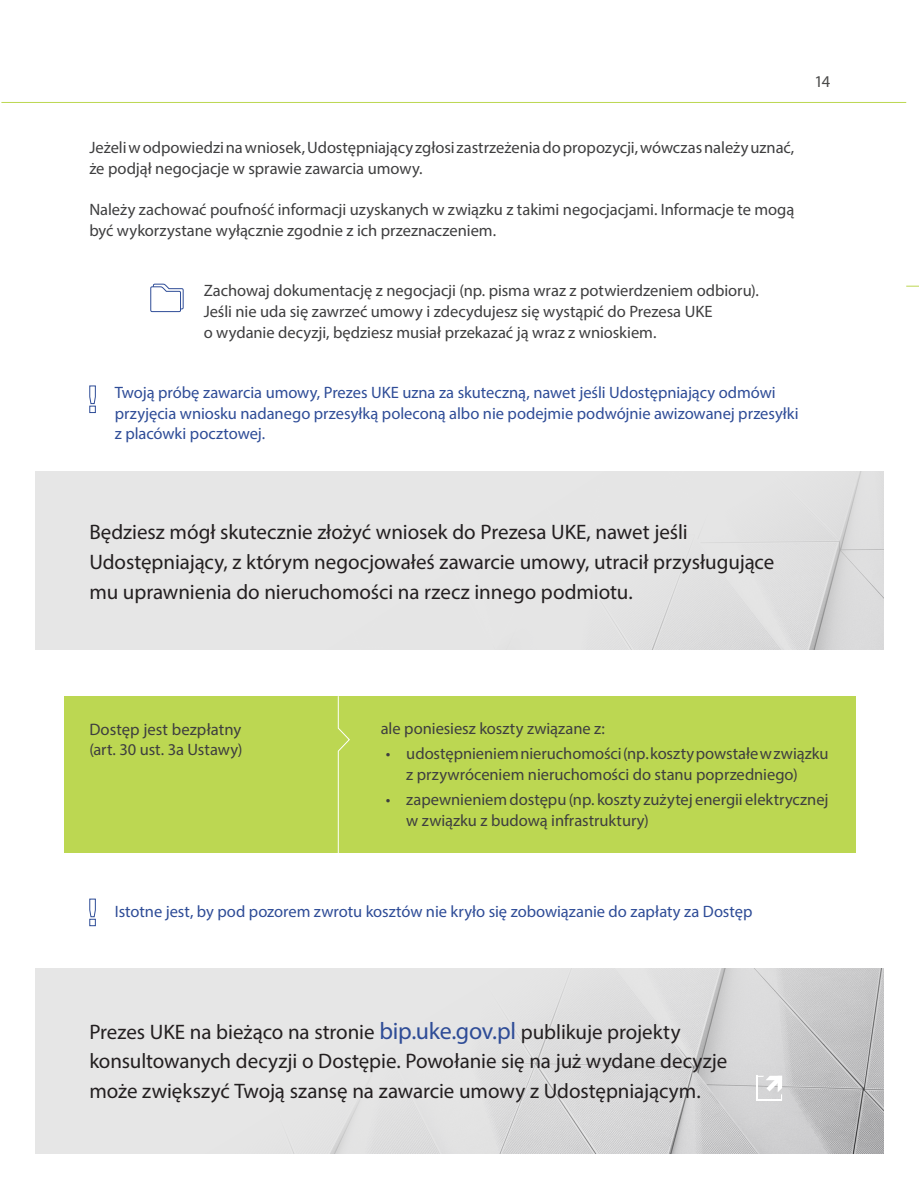
<style>
.page{position:relative;width:919px;height:1189px;background:#fff}
.page>*{position:absolute;margin:0;border:0;box-sizing:border-box;transform-origin:0 0}
.t1{font:21px/29.7px "Myriad Pro";letter-spacing:-.005em;color:#231f20}
.t2{font:16.65px "Myriad Pro";letter-spacing:.005em;color:#3e3e3f}
.t3{font:16.5px/20.7px "Myriad Pro";letter-spacing:-.005em;color:#3e3e3f}
.t4{font:16.5px/20.7px "Myriad Pro";letter-spacing:-.005em;color:#2e4c97}
.t5{font:16.5px "Myriad Pro";color:#4a4a49}
.s1{font-size:24px;color:#2e4c97}
</style>
<div class="page">
<svg style="left:906px;top:286px;width:12px;height:1px"></svg>
<img style="left:35px;top:472px;width:848px;height:178px">
<div style="left:64px;top:696px;width:791px;height:157px;background:#bcd752"></div>
<img style="left:35px;top:968px;width:848px;height:185px">
<svg style="left:89px;top:898px;width:7px;height:28px"></svg>
<svg style="left:337px;top:696px;width:13px;height:157px"></svg>
<svg style="left:150px;top:283px;width:34px;height:29px"></svg>
<svg style="left:758px;top:1075px;width:24px;height:25px"></svg>
<hr style="left:756px;top:1075px;width:2px;height:25px;background:#fff">
<svg style="left:89px;top:385px;width:7px;height:28px"></svg>
<hr style="left:1px;top:102px;width:905px;height:1px;background:#bcd752">
<p class="t5" style="left:814px;top:71px;width:17px">14</p>
<p class="t3" style="left:89px;top:137px;width:706px">Jeżeli w odpowiedzi na wniosek, Udostępniający zgłosi zastrzeżenia do propozycji, wówczas należy uznać, że podjął negocjacje w sprawie zawarcia umowy.</p>
<p class="t3" style="left:89px;top:199px;width:706px">Należy zachować poufność informacji uzyskanych w związku z takimi negocjacjami. Informacje te mogą być wykorzystane wyłącznie zgodnie z ich przeznaczeniem.</p>
<p class="t3" style="left:204px;top:280px;width:556px">Zachowaj dokumentację z negocjacji (np. pisma wraz z potwierdzeniem odbioru).<br>Jeśli nie uda się zawrzeć umowy i zdecydujesz się wystąpić do Prezesa UKE<br>o wydanie decyzji, będziesz musiał przekazać ją wraz z wnioskiem.</p>
<p class="t4" style="left:115px;top:382px;width:685px">Twoją próbę zawarcia umowy, Prezes UKE uzna za skuteczną, nawet jeśli Udostępniający odmówi przyjęcia wniosku nadanego przesyłką poleconą albo nie podejmie podwójnie awizowanej przesyłki z placówki pocztowej.</p>
<p class="t1" style="left:89px;top:517px;width:686px">Będziesz mógł skutecznie złożyć wniosek do Prezesa UKE, nawet jeśli<br>Udostępniający, z którym negocjowałeś zawarcie umowy, utracił przysługujące mu uprawnienia do nieruchomości na rzecz innego podmiotu.</p>
<p class="t2" style="left:89px;top:718px;width:153px">Dostęp jest bezpłatny</p>
<p class="t3" style="left:89px;top:739px;width:155px">(art. 30 ust. 3a Ustawy)</p>
<p class="t3" style="left:381px;top:718px;width:225px">ale poniesiesz koszty związane z:</p>
<p class="t3" style="left:406px;top:743px;width:424px;text-indent:-20px">• udostępnieniem nieruchomości (np. koszty powstałe w związku z przywróceniem nieruchomości do stanu poprzedniego)</p>
<p class="t3" style="left:406px;top:789px;width:424px;text-indent:-20px">• zapewnieniem dostępu (np. koszty zużytej energii elektrycznej w związku z budową infrastruktury)</p>
<p class="t4" style="left:115px;top:900px;width:639px">Istotne jest, by pod pozorem zwrotu kosztów nie kryło się zobowiązanie do zapłaty za Dostęp</p>
<p class="t1" style="left:89px;top:1016px;width:639px">Prezes UKE na bieżąco na stronie <span class="s1">bip.uke.gov.pl</span> publikuje projekty konsultowanych decyzji o Dostępie. Powołanie się na już wydane decyzje może zwiększyć Twoją szansę na zawarcie umowy z Udostępniającym.</p>
</div>
